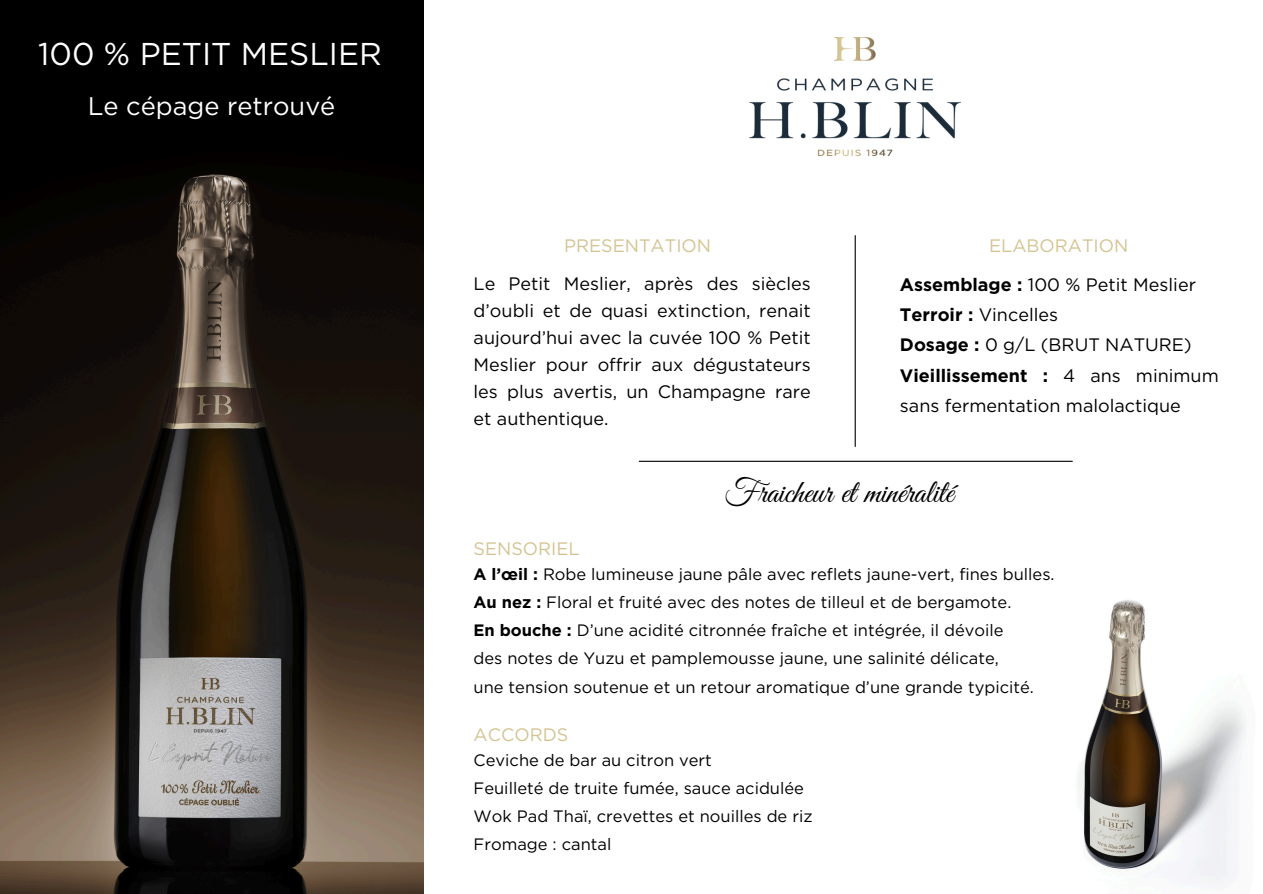
<style>
.page{position:relative;width:1263px;height:894px;background:#fff}
.page>*{position:absolute;margin:0;border:0;box-sizing:border-box;transform-origin:0 0}
.t1{font:33px "Great Vibes";color:#000}
.t2{font:31.5px "Gotham";color:#fff}
.t3{font:25.5px "Gotham";color:#fff}
.t4{font:18px/27px "Gotham";color:#000}
.t5{font:18px "Gotham";color:#d4c391}
.t6{font:16.5px/28.2px "Gotham";color:#000}
.s1{font-weight:700}
</style>
<div class="page">
<hr style="left:639px;top:460px;width:434px;height:1px;background:#000">
<hr style="left:855px;top:235px;width:1px;height:211px;background:#000">
<img style="left:1078px;top:600px;width:167px;height:282px">
<img style="left:0;top:0;width:423px;height:893px">
<img style="left:749px;top:37px;width:212px;height:119px">
<h2 class="t2" style="left:38px;top:34px;width:345px">100 % PETIT MESLIER</h2>
<h3 class="t3" style="left:88px;top:90px;width:249px">Le cépage retrouvé</h3>
<p class="t5" style="left:564px;top:234px;width:148px">PRESENTATION</p>
<p class="t4" style="left:474px;top:270px;width:339px;text-align:justify">Le Petit Meslier, après des siècles d’oubli et de quasi extinction, renait aujourd’hui avec la cuvée 100 % Petit Meslier pour offrir aux dégustateurs les plus avertis, un Champagne rare et authentique.</p>
<p class="t5" style="left:989px;top:234px;width:141px">ELABORATION</p>
<p class="t4" style="left:900px;top:269px;width:320px;line-height:30.3px"><span class="s1">Assemblage :</span> 100 % Petit Meslier<br><span class="s1">Terroir :</span> Vincelles<br><span class="s1">Dosage :</span> 0 g/L (BRUT NATURE)<br><span class="s1">Vieillissement :</span> 4 ans minimum sans fermentation malolactique</p>
<h1 class="t1" style="left:724px;top:474px;width:231px">Fraicheur et minéralité</h1>
<p class="t5" style="left:474px;top:537px;width:108px">SENSORIEL</p>
<p class="t6" style="left:474px;top:559px;width:583px"><span class="s1">A l’œil :</span> Robe lumineuse jaune pâle avec reflets jaune-vert, fines bulles.<br><span class="s1">Au nez :</span> Floral et fruité avec des notes de tilleul et de bergamote.<br><span class="s1">En bouche :</span> D’une acidité citronnée fraîche et intégrée, il dévoile<br>des notes de Yuzu et pamplemousse jaune, une salinité délicate,<br>une tension soutenue et un retour aromatique d’une grande typicité.</p>
<p class="t5" style="left:474px;top:723px;width:96px">ACCORDS</p>
<p class="t6" style="left:474px;top:745px;width:340px">Ceviche de bar au citron vert<br>Feuilleté de truite fumée, sauce acidulée<br>Wok Pad Thaï, crevettes et nouilles de riz<br>Fromage : cantal</p>
</div>
